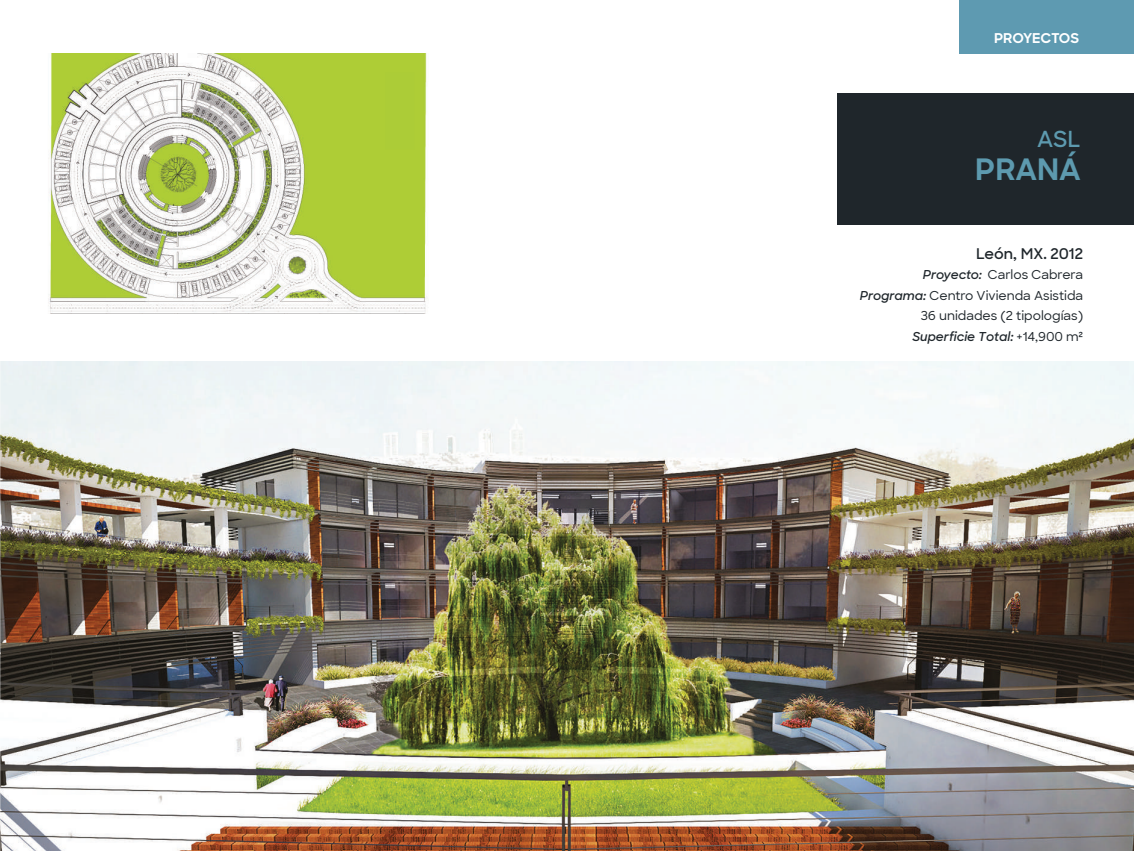
<style>
.page{position:relative;width:1134px;height:851px;background:#fff}
.page>*{position:absolute;margin:0;border:0;box-sizing:border-box;transform-origin:0 0}
.t1{font:700 30px "Sharp Sans";color:#5d9aaf}
.t2{font:600 22.5px "Sharp Sans";color:#5d9aaf}
.t3{font:600 15px "Sharp Sans";color:#1f262b}
.t4{font:700 13.75px "Sharp Sans";letter-spacing:-.005em;color:#fff}
.t5{font:500 12.5px/20.5px "Sharp Sans";color:#1f262b;text-align:right}
.t6{font:italic 600 12.5px "Sharp Sans";color:#1f262b}
.s1{font-weight:600;font-style:italic}
.s2{font-weight:500;font-style:normal}
</style>
<div class="page">
<div style="left:959px;top:0;width:175px;height:53px;background:#5e9ab1"></div>
<div style="left:837px;top:93px;width:297px;height:132px;background:#1f262b"></div>
<img style="left:48px;top:53px;width:379px;height:261px">
<img style="left:0;top:362px;width:1134px;height:488px">
<p class="t4" style="left:994px;top:27px;width:87px">PROYECTOS</p>
<h2 class="t2" style="left:1037px;top:122px;width:45px">ASL</h2>
<h1 class="t1" style="left:975px;top:147px;width:107px">PRANÁ</h1>
<p class="t3" style="left:976px;top:242px;width:108px">León, MX. 2012</p>
<p class="t5" style="left:860px;top:264px;width:225px"><span class="s1">Proyecto:</span> Carlos Cabrera<br><span class="s1">Programa:</span> Centro Vivienda Asistida</p>
<p class="t6" style="left:912px;top:327px;width:172px">Superficie Total: <span class="s2">+14,900 m²</span></p>
<p class="t5" style="left:921px;top:305px;width:164px">36 unidades (2 tipologías)</p>
</div>
